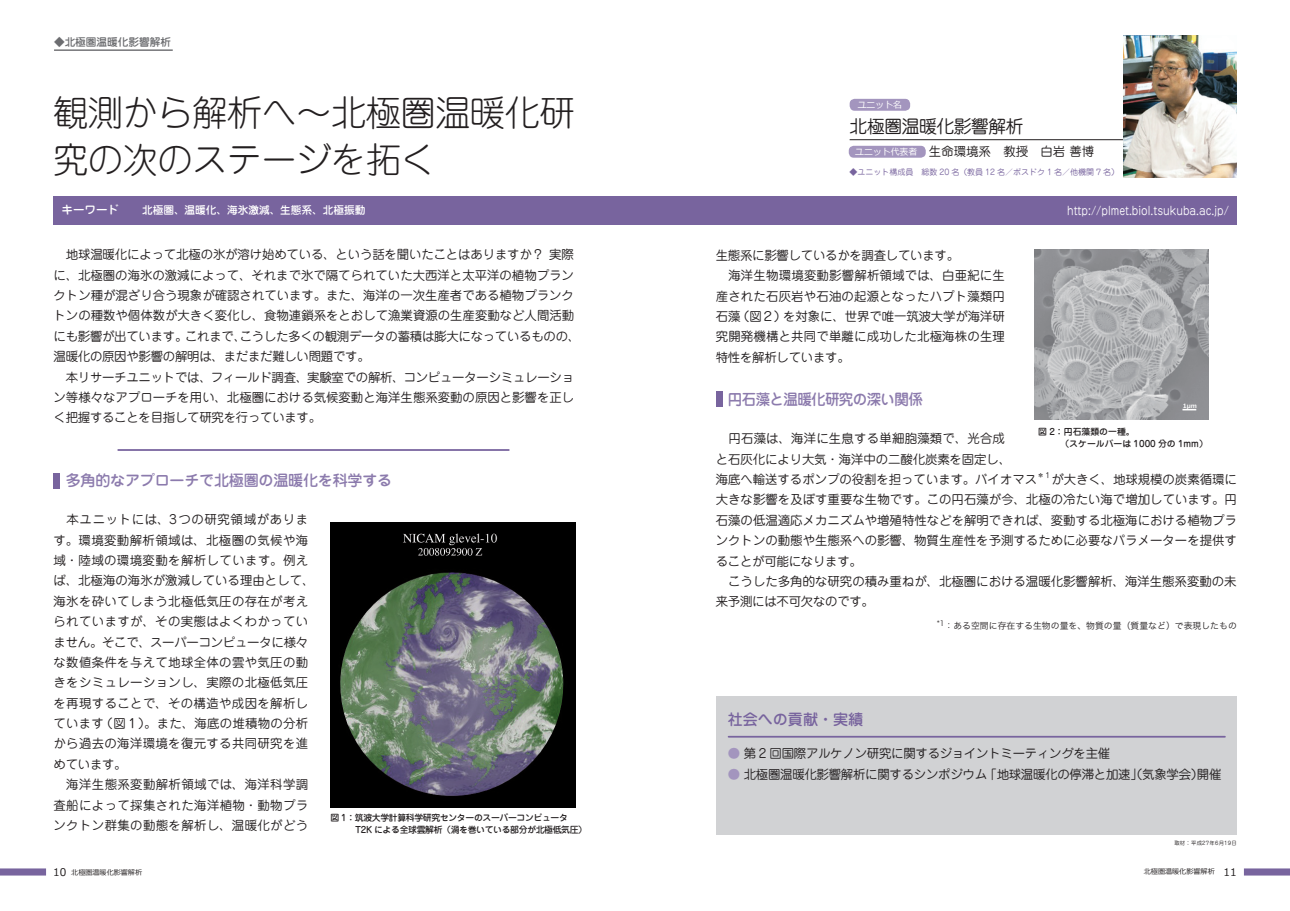
<style>
.page{position:relative;width:1290px;height:911px;background:#fff}
.page>*{position:absolute;margin:0;border:0;box-sizing:border-box;transform-origin:0 0}
.t1{font:300 35.38px/47px "Jun 101 Pro";letter-spacing:-.02em;color:#231f20}
.t2{font:17.75px "Jun 201 Pro";letter-spacing:-.02em;color:#231f20}
.t3{font:500 15px "Jun 34 Pro";letter-spacing:-.015em;color:#8c7bad}
.t4{font:500 15px "Jun 34 Pro";letter-spacing:-.04em;color:#8c7bad;scale:.96 1}
.t5{font:500 15px "Jun 34 Pro";color:#78649e}
.t6{font:12.38px/20.4px "Jun 201 Pro";color:#231f20}
.t7{font:12.38px/20.4px "Jun 201 Pro";letter-spacing:.03em;color:#231f20}
.t8{font:12.38px "Jun 201 Pro";letter-spacing:-.02em;color:#231f20}
.t9{font:11.5px "Jun 201 Pro";color:#fff;scale:.91 1}
.t10{font:500 11.5px "Jun 34 Pro";color:#fff}
.t11{font:500 10.62px "Jun 34 Pro";color:#fff}
.t12{font:500 10.62px "Jun 34 Pro";color:#6c6d70}
.t13{font:10.62px "Meiryo";color:#231f20}
.t14{font:500 8.88px/11.5px "Jun 34 Pro";letter-spacing:-.04em;color:#231f20}
.t15{font:8.88px "Hira Kaku Pro W3";color:#231f20}
.t16{font:500 8.88px/11.5px "Jun 34 Pro";color:#231f20}
.t17{font:8.88px "Meiryo";color:#fff}
.t18{font:8px "Jun 201 Pro";color:#78649e}
.t19{font:7.25px "Jun 201 Pro";color:#231f20}
.t20{font:7.12px "Meiryo";color:#231f20}
.t21{font:700 6px "Meiryo";color:#fff}
.t22{font:5.38px "Jun 201 Pro";letter-spacing:.05em;color:#231f20}
.s1{font-family:"Meiryo";font-size:8.88px;color:#fff}
.s2{color:#a395be}
.s3{font-family:"Koz Min Pro"}
.s4{font-family:"Koz Min Pro";font-size:9.25px}
</style>
<div class="page">
<div style="left:0;top:868px;width:46px;height:7px;background:#78649e"></div>
<div style="left:1244px;top:868px;width:46px;height:7px;background:#78649e"></div>
<div style="left:53px;top:196px;width:1184px;height:29px;background:#78649e"></div>
<div style="left:716px;top:696px;width:521px;height:138px;background:#d1d2d4"></div>
<hr style="left:728px;top:736px;width:497px;height:1px;background:#78649e">
<hr style="left:54px;top:49px;width:119px;height:2px;background:#6c6d70">
<div style="left:54px;top:473px;width:6px;height:16px;background:#78649e"></div>
<hr style="left:118px;top:449px;width:391px;height:2px;background:#78649e">
<hr style="left:849px;top:139px;width:328px;height:1px;background:#231f20">
<div style="left:849px;top:99px;width:61px;height:12px;background:#a395be;border-radius:5px"></div>
<div style="left:849px;top:146px;width:77px;height:12px;background:#a395be;border-radius:5px"></div>
<div style="left:716px;top:391px;width:6px;height:16px;background:#78649e"></div>
<img style="left:1123px;top:36px;width:113px;height:141px">
<img style="left:330px;top:522px;width:245px;height:285px">
<img style="left:1035px;top:250px;width:173px;height:169px">
<svg style="left:1182px;top:409px;width:14px;height:1px"></svg>
<p class="t12" style="left:54px;top:34px;width:118px">◆北極圏温暖化影響解析</p>
<h1 class="t1" style="left:53px;top:85px;width:523px">観測から解析へ〜北極圏温暖化研究の次のステージを拓く</h1>
<p class="t10" style="left:61px;top:201px;width:59px">キーワード</p>
<p class="t11" style="left:142px;top:201px;width:225px">北極圏、温暖化、海氷激減、生態系、北極振動</p>
<p class="t6" style="left:54px;top:243px;width:528px">　地球温暖化によって北極の氷が溶け始めている、という話を聞いたことはありますか？ 実際に、北極圏の海氷の激減によって、それまで氷で隔てられていた大西洋と太平洋の植物プランクトン種が混ざり合う現象が確認されています。また、海洋の一次生産者である植物プランクトンの種数や個体数が大きく変化し、食物連鎖系をとおして漁業資源の生産変動など人間活動にも影響が出ています。これまで、こうした多くの観測データの蓄積は膨大になっているものの、温暖化の原因や影響の解明は、まだまだ難しい問題です。<br>　本リサーチユニットでは、フィールド調査、実験室での解析、コンピューターシミュレーション等様々なアプローチを用い、北極圏における気候変動と海洋生態系変動の原因と影響を正しく把握することを目指して研究を行っています。</p>
<p class="t3" style="left:66px;top:468px;width:328px">多角的なアプローチで北極圏の温暖化を科学する</p>
<p class="t7" style="left:54px;top:508px;width:262px">　本ユニットには、3つの研究領域があります。環境変動解析領域は、北極圏の気候や海域・陸域の環境変動を解析しています。例えば、北極海の海氷が激減している理由として、海氷を砕いてしまう北極低気圧の存在が考えられていますが、その実態はよくわかっていません。そこで、スーパーコンピュータに様々な数値条件を与えて地球全体の雲や気圧の動きをシミュレーションし、実際の北極低気圧を再現することで、その構造や成因を解析しています（図１）。また、海底の堆積物の分析から過去の海洋環境を復元する共同研究を進めています。<br>　海洋生態系変動解析領域では、海洋科学調査船によって採集された海洋植物・動物プランクトン群集の動態を解析し、温暖化がどう</p>
<p class="t14" style="left:355px;top:811px;width:233px;text-indent:-25px">図 1：筑波大学計算科学研究センターのスーパーコンピュータ<br>T2K による全球雲解析（渦を巻いている部分が北極低気圧）</p>
<p class="t17" style="left:858px;top:98px;width:46px">ユニット名</p>
<p class="t6" style="left:855px;top:140px;width:240px"><span class="s1">ユニット代表者</span> 生命環境系　教授　白岩 善博</p>
<h2 class="t2" style="left:849px;top:112px;width:175px">北極圏温暖化影響解析</h2>
<p class="t18" style="left:849px;top:166px;width:271px">◆ユニット構成員　総数 20 名（教員 12 名／ポスドク 1 名／他機関 7 名）</p>
<p class="t9" style="left:1067px;top:201px;width:179px">http://plmet.biol.tsukuba.ac.jp/</p>
<p class="t6" style="left:716px;top:244px;width:291px">生態系に影響しているかを調査しています。<br>　海洋生物環境変動影響解析領域では、白亜紀に生産された石灰岩や石油の起源となったハプト藻類円石藻（図２）を対象に、世界で唯一筑波大学が海洋研究開発機構と共同で単離に成功した北極海株の生理特性を解析しています。</p>
<p class="t4" style="left:728px;top:387px;width:204px">円石藻と温暖化研究の深い関係</p>
<p class="t6" style="left:716px;top:427px;width:323px">　円石藻は、海洋に生息する単細胞藻類で、光合成<br>と石灰化により大気・海洋中の二酸化炭素を固定し、<br>海底へ輸送するポンプの役割を担っています。バイオマス</p>
<p class="t21" style="left:1183px;top:401px;width:16px">1μm</p>
<p class="t16" style="left:1060px;top:425px;width:149px;text-indent:-22px">図 2：円石藻類の一種。<br>（スケールバーは 1000 分の 1mm）</p>
<p class="t19" style="left:1037px;top:469px;width:16px">＊１</p>
<p class="t6" style="left:716px;top:468px;width:523px;text-indent:336px">が大きく、地球規模の炭素循環に大きな影響を及ぼす重要な生物です。この円石藻が今、北極の冷たい海で増加しています。円石藻の低温適応メカニズムや増殖特性などを解明できれば、変動する北極海における植物プランクトンの動態や生態系への影響、物質生産性を予測するために必要なパラメーターを提供することが可能になります。<br>　こうした多角的な研究の積み重ねが、北極圏における温暖化影響解析、海洋生態系変動の未来予測には不可欠なのです。</p>
<p class="t5" style="left:728px;top:708px;width:137px">社会への貢献・実績</p>
<p class="t15" style="left:937px;top:618px;width:301px"><sup>*1</sup>：ある空間に存在する生物の量を、物質の量（質量など）で表現したもの</p>
<p class="t8" style="left:728px;top:744px;width:384px"><span class="s2">●</span> 第 2 回国際アルケノン研究に関するジョイントミーティングを主催</p>
<p class="t8" style="left:728px;top:764px;width:495px"><span class="s2">●</span> 北極圏温暖化影響解析に関するシンポジウム 「地球温暖化の停滞と加速」（気象学会）開催</p>
<p class="t22" style="left:1174px;top:838px;width:64px">取材：平成27年6月19日</p>
<p class="t13" style="left:53px;top:864px;width:15px">10</p>
<p class="t13" style="left:1223px;top:864px;width:15px">11</p>
<p class="t20" style="left:53px;top:867px;width:90px"><span class="s3">　　</span> 北極圏温暖化影響解析</p>
<p class="t20" style="left:1125px;top:867px;width:91px"><span class="s4">　　</span>北極圏温暖化影響解析</p>
</div>
